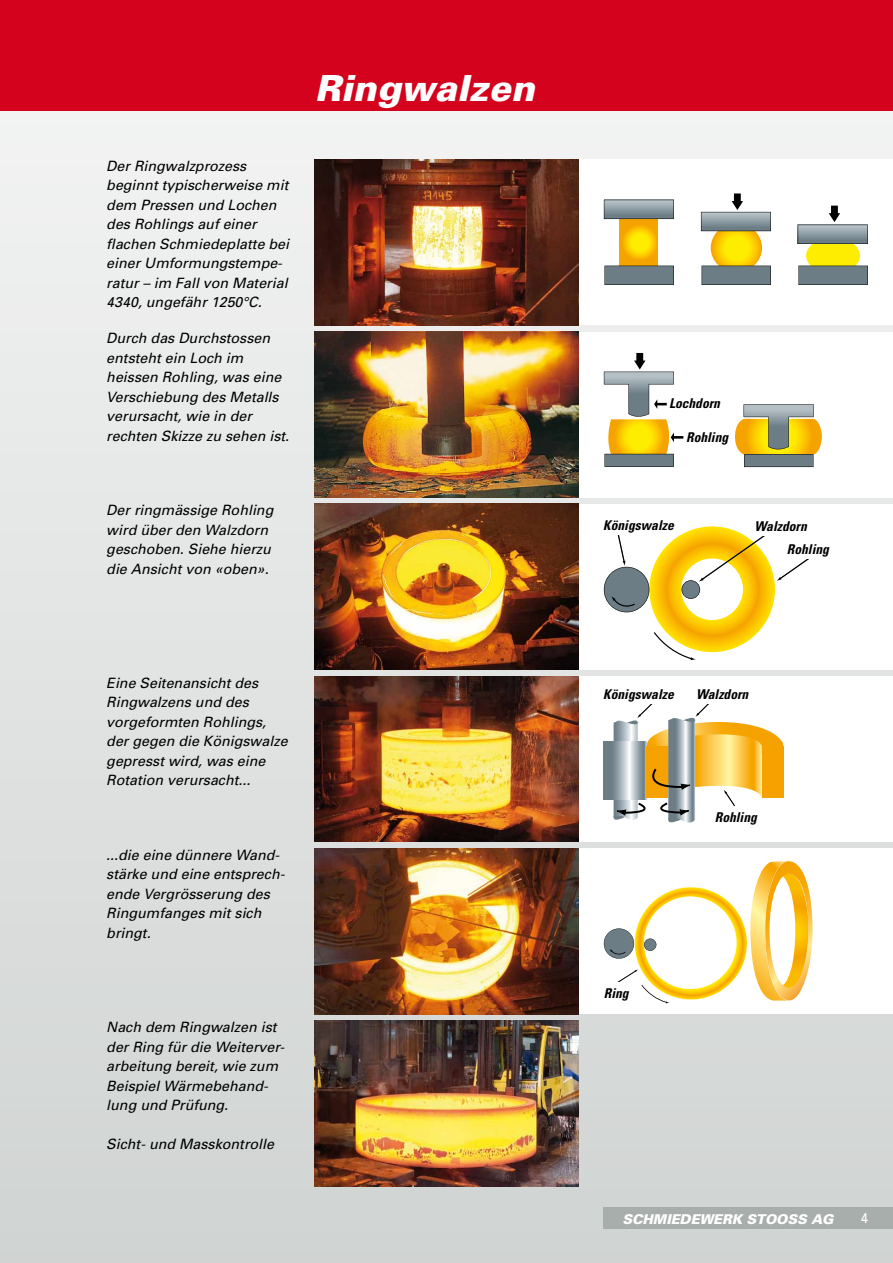
<style>
.page{position:relative;width:893px;height:1263px;background:#fff}
.page>*{position:absolute;margin:0;border:0;box-sizing:border-box;transform-origin:0 0}
.t1{font:italic 900 36px "Univers";color:#fff}
.t2{font:italic 14.25px/19.5px "Univers";color:#000}
.t3{font:14.25px "Univers";color:#fff}
.t4{font:italic 700 condensed 13.5px/23.1px "Univers";color:#000}
.t5{font:italic 900 13.5px "Univers";letter-spacing:-.005em;color:#fff}
</style>
<div class="page">
<div style="left:0;top:0;width:893px;height:1263px;background:linear-gradient(to bottom,#f4f5f4,#cfd2d0)"></div>
<div style="left:0;top:0;width:893px;height:111px;background:#d4021d"></div>
<div style="left:604px;top:1208px;width:289px;height:21px;background:#a8aeab"></div>
<div style="left:578px;top:159px;width:315px;height:166px;background:#fff"></div>
<div style="left:806px;top:237px;width:54px;height:37px;background:#ffed00;border-radius:50%"></div>
<svg style="left:619px;top:219px;width:38px;height:47px;background:#f6b900"></svg>
<svg style="left:604px;top:200px;width:70px;height:19px"></svg>
<svg style="left:604px;top:266px;width:70px;height:19px"></svg>
<svg style="left:798px;top:266px;width:70px;height:19px"></svg>
<svg style="left:701px;top:193px;width:70px;height:92px"></svg>
<svg style="left:798px;top:206px;width:70px;height:38px"></svg>
<div style="left:578px;top:332px;width:315px;height:165px;background:#fff"></div>
<svg style="left:735px;top:404px;width:87px;height:63px;background:#c2b062"></svg>
<svg style="left:604px;top:353px;width:79px;height:114px"></svg>
<div style="left:578px;top:504px;width:315px;height:166px;background:#fff"></div>
<svg style="left:604px;top:526px;width:205px;height:134px"></svg>
<div style="left:578px;top:676px;width:315px;height:166px;background:#fff"></div>
<svg style="left:604px;top:704px;width:179px;height:119px"></svg>
<div style="left:578px;top:848px;width:315px;height:166px;background:#fff"></div>
<svg style="left:604px;top:861px;width:208px;height:142px"></svg>
<img style="left:315px;top:332px;width:263px;height:166px">
<img style="left:315px;top:676px;width:263px;height:166px">
<img style="left:315px;top:848px;width:263px;height:166px">
<img style="left:315px;top:1020px;width:263px;height:166px">
<img style="left:315px;top:159px;width:263px;height:166px">
<img style="left:315px;top:504px;width:263px;height:166px">
<div style="left:669px;top:393px;width:66px;height:19px;background:#fff"></div>
<div style="left:603px;top:515px;width:78px;height:19px;background:#fff"></div>
<div style="left:748px;top:516px;width:78px;height:19px;background:#fff"></div>
<div style="left:787px;top:539px;width:55px;height:19px;background:#fff"></div>
<div style="left:712px;top:807px;width:55px;height:20px;background:#fff"></div>
<div style="left:604px;top:983px;width:36px;height:19px;background:#fff"></div>
<p class="t2" style="left:106px;top:156px;width:184px">Der Ringwalzprozess beginnt typischerweise mit dem Pressen und Lochen des Rohlings auf einer flachen Schmiedeplatte bei einer Umformungstempe&shy;ratur – im Fall von Material<br>4340, ungefähr 1250°C.</p>
<p class="t2" style="left:106px;top:328px;width:184px">Durch das Durchstossen entsteht ein Loch im heissen Rohling, was eine<br>Verschiebung des Metalls verursacht, wie in der rechten Skizze zu sehen ist.</p>
<p class="t2" style="left:106px;top:500px;width:169px">Der ringmässige Rohling wird über den Walzdorn geschoben. Siehe hierzu die Ansicht von «oben».</p>
<h1 class="t1" style="left:315px;top:65px;width:221px">Ringwalzen</h1>
<p class="t2" style="left:106px;top:673px;width:183px">Eine Seitenansicht des<br>Ringwalzens und des vorgeformten Rohlings, der gegen die Königswalze gepresst wird, was eine<br>Rotation verursacht...</p>
<p class="t2" style="left:106px;top:845px;width:180px">...die eine dünnere Wand&shy;stärke und eine entsprech&shy;ende Vergrösserung des<br>Ringumfanges mit sich bringt.</p>
<p class="t2" style="left:106px;top:1017px;width:180px">Nach dem Ringwalzen ist der Ring für die Weiterver&shy;arbeitung bereit, wie zum<br>Beispiel Wärmebehand&shy;lung und Prüfung.</p>
<p class="t2" style="left:106px;top:1134px;width:169px">Sicht- und Masskontrolle</p>
<p class="t4" style="left:669px;top:392px;width:52px">Lochdorn</p>
<p class="t4" style="left:686px;top:425px;width:44px">Rohling</p>
<p class="t4" style="left:603px;top:513px;width:72px">Königswalze</p>
<p class="t4" style="left:787px;top:514px;width:44px;text-indent:-32px">Walzdorn<br>Rohling</p>
<p class="t4" style="left:603px;top:683px;width:72px">Königswalze</p>
<p class="t4" style="left:696px;top:683px;width:54px">Walzdorn</p>
<p class="t4" style="left:604px;top:981px;width:26px">Ring</p>
<p class="t4" style="left:715px;top:806px;width:44px">Rohling</p>
<p class="t5" style="left:622px;top:1210px;width:212px">SCHMIEDEWERK STOOSS AG</p>
<p class="t3" style="left:861px;top:1209px;width:9px">4</p>
</div>
